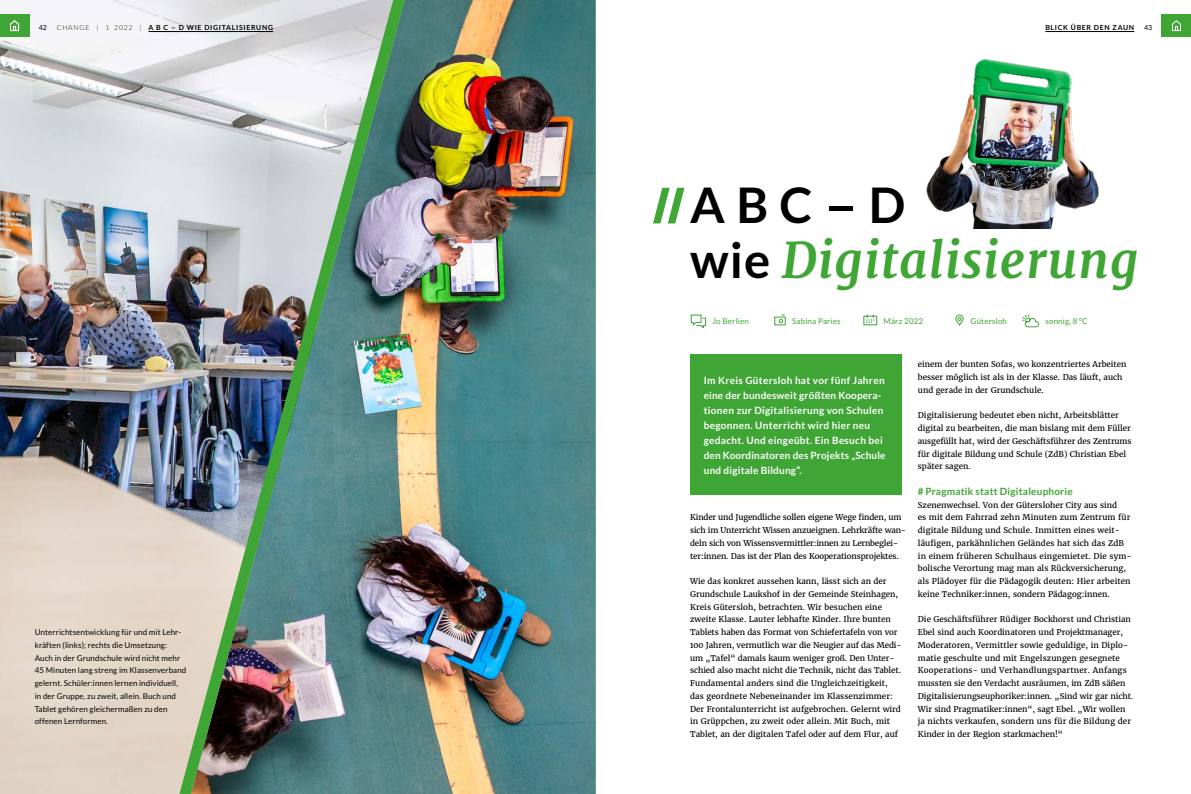
<style>
.page{position:relative;width:1191px;height:794px;background:#fff}
.page>*{position:absolute;margin:0;border:0;box-sizing:border-box;transform-origin:0 0}
.t1{font:italic 700 49px "Merriweather";letter-spacing:.02em;color:#3fa535}
.t2{font:700 49px "Lato";color:#000}
.t3{font:700 10px/15px "Lato";letter-spacing:.03em;color:#fff}
.t4{font:700 10px "Lato";letter-spacing:.02em;color:#3fa535}
.t5{font:8px/12.8px "Merriweather";color:#000}
.t6{font:8px/12.8px "Lato";letter-spacing:.01em;color:#000}
.t7{font:8px/12.8px "Merriweather";letter-spacing:-.02em;color:#000}
.t8{font:8px "Lato";letter-spacing:.02em;color:#3fa535}
.t9{font:700 7px "Lato";letter-spacing:.1em;color:#000}
.t10{font:7px "Lato";color:#000}
.s1{font-weight:300;color:#fff}
.s2{font-family:"Lato";font-style:normal;color:#000}
</style>
<div class="page">
<img style="left:926px;top:59px;width:173px;height:169px">
<img style="left:0;top:0;width:167px;height:794px">
<img style="left:167px;top:0;width:429px;height:794px">
<div style="left:690px;top:354px;width:212px;height:141px;background:#3fa535"></div>
<svg style="left:690px;top:314px;width:16px;height:14px"></svg>
<svg style="left:774px;top:315px;width:12px;height:10px"></svg>
<svg style="left:863px;top:314px;width:14px;height:11px"></svg>
<svg style="left:955px;top:314px;width:8px;height:12px"></svg>
<svg style="left:1022px;top:314px;width:17px;height:13px"></svg>
<svg style="left:653px;top:188px;width:31px;height:35px"></svg>
<div style="left:1161px;top:14px;width:30px;height:23px;background:#3fa535"></div>
<svg style="left:1171px;top:20px;width:10px;height:11px"></svg>
<div style="left:0;top:14px;width:29px;height:23px;background:#3fa535"></div>
<hr style="left:148px;top:31px;width:125px;height:1px;background:#000">
<hr style="left:1045px;top:31px;width:89px;height:1px;background:#000">
<svg style="left:10px;top:20px;width:9px;height:11px"></svg>
<p class="t10" style="left:39px;top:23px;width:10px">42</p>
<p class="t9" style="left:57px;top:23px;width:218px"><span class="s1">CHANGE | 1 2022 |</span> A B C – D WIE DIGITALISIERUNG</p>
<p class="t9" style="left:1045px;top:23px;width:90px">BLICK ÜBER DEN ZAUN</p>
<p class="t10" style="left:1144px;top:23px;width:10px">43</p>
<p class="t6" style="left:35px;top:626px;width:153px">Unterrichtsentwicklung für und mit Lehr&shy;kräften (links); rechts die Umsetzung:<br>Auch in der Grundschule wird nicht mehr 45 Minuten lang streng im Klassenverband gelernt. Schüler:innen lernen individuell, in der Gruppe, zu zweit, allein. Buch und Tablet gehören gleichermaßen zu den offenen Lernformen.</p>
<h1 class="t2" style="left:690px;top:177px;width:217px">A B C – D</h1>
<h1 class="t1" style="left:690px;top:227px;width:450px"><span class="s2">wie</span> Digitalisierung</h1>
<p class="t8" style="left:712px;top:317px;width:38px">Jo Berlien</p>
<p class="t8" style="left:792px;top:317px;width:50px">Sabina Paries</p>
<p class="t8" style="left:883px;top:317px;width:41px">März 2022</p>
<p class="t8" style="left:970px;top:317px;width:38px">Gütersloh</p>
<p class="t8" style="left:1045px;top:317px;width:44px">sonnig, 8 °C</p>
<p class="t5" style="left:918px;top:358px;width:210px">einem der bunten Sofas, wo konzentriertes Arbeiten besser möglich ist als in der Klasse. Das läuft, auch und gerade in der Grundschule.</p>
<p class="t5" style="left:918px;top:409px;width:215px">Digitalisierung bedeutet eben nicht, Arbeitsblätter digital zu bearbeiten, die man bislang mit dem Füller ausgefüllt hat, wird der Geschäftsführer des Zentrums für digitale Bildung und Schule (ZdB) Christian Ebel später sagen.</p>
<p class="t4" style="left:918px;top:485px;width:156px"># Pragmatik statt Digitaleuphorie</p>
<p class="t5" style="left:918px;top:498px;width:215px">Szenenwechsel. Von der Gütersloher City aus sind<br>es mit dem Fahrrad zehn Minuten zum Zentrum für digitale Bildung und Schule. Inmitten eines weit&shy;läufigen, parkähnlichen Geländes hat sich das ZdB in einem früheren Schulhaus eingemietet. Die sym&shy;bolische Verortung mag man als Rückversicherung, als Plädoyer für die Pädagogik deuten: Hier arbeiten keine Techniker:innen, sondern Pädagog:innen.</p>
<p class="t5" style="left:918px;top:613px;width:217px">Die Geschäftsführer Rüdiger Bockhorst und Christian Ebel sind auch Koordinatoren und Projektmanager, Moderatoren, Vermittler sowie geduldige, in Diplo&shy;matie geschulte und mit Engelszungen gesegnete Kooperations- und Verhandlungspartner. Anfangs mussten sie den Verdacht ausräumen, im ZdB säßen Digitalisierungseuphoriker:innen. „Sind wir gar nicht.<br>Wir sind Pragmatiker:innen“, sagt Ebel. „Wir wollen ja nichts verkaufen, sondern uns für die Bildung der Kinder in der Region starkmachen!“</p>
<p class="t3" style="left:704px;top:372px;width:183px">Im Kreis Gütersloh hat vor fünf Jahren eine der bundesweit größten Koopera&shy;tionen zur Digitalisierung von Schulen begonnen. Unterricht wird hier neu gedacht. Und eingeübt. Ein Besuch bei den Koordinatoren des Projekts „Schule und digitale Bildung“.</p>
<p class="t7" style="left:690px;top:511px;width:217px">Kinder und Jugendliche sollen eigene Wege finden, um sich im Unterricht Wissen anzueignen. Lehrkräfte wan&shy;deln sich von Wissensvermittler:innen zu Lernbeglei&shy;ter:innen. Das ist der Plan des Kooperationsprojektes.</p>
<p class="t5" style="left:690px;top:574px;width:212px">Wie das konkret aussehen kann, lässt sich an der Grundschule Laukshof in der Gemeinde Steinhagen, Kreis Gütersloh, betrachten. Wir besuchen eine zweite Klasse. Lauter lebhafte Kinder. Ihre bunten Tablets haben das Format von Schiefertafeln von vor 100 Jahren, vermutlich war die Neugier auf das Medi&shy;um „Tafel“ damals kaum weniger groß. Den Unter&shy;schied also macht nicht die Technik, nicht das Tablet.<br>Fundamental anders sind die Ungleichzeitigkeit, das geordnete Nebeneinander im Klassenzimmer:<br>Der Frontalunterricht ist aufgebrochen. Gelernt wird in Grüppchen, zu zweit oder allein. Mit Buch, mit Tablet, an der digitalen Tafel oder auf dem Flur, auf</p>
</div>
